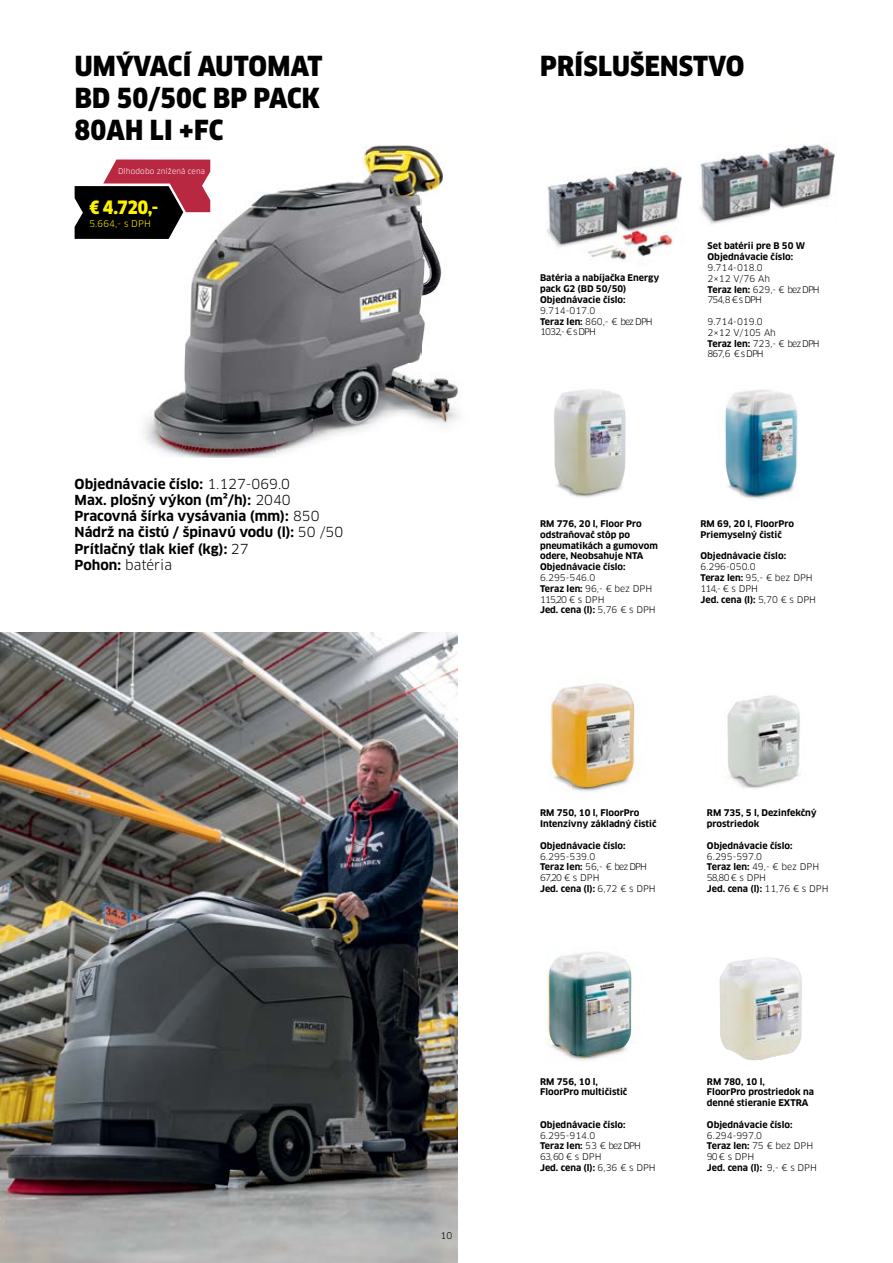
<style>
.page{position:relative;width:893px;height:1263px;background:#fff}
.page>*{position:absolute;margin:0;border:0;box-sizing:border-box;transform-origin:0 0}
.t1{font:900 27px/32.4px "Clan Pro Narr";letter-spacing:.01em;color:#000;text-align:justify}
.t2{font:900 18px "Clan Pro Narr";color:#fff200}
.t3{font:700 13.5px/16.2px "Clan Pro";color:#000}
.t4{font:700 9px/10.8px "Clan Pro";color:#000}
.t5{font:9px/10.8px "Clan Pro";letter-spacing:-.005em;color:#000}
.t6{font:9px/10.8px "Clan Pro";letter-spacing:-.1em;color:#000}
.t7{font:9px "Clan Pro";letter-spacing:.03em;color:#fff200}
.t8{font:7.5px "Clan Pro";letter-spacing:.015em;color:#fff}
.s1{font-weight:400}
.s2{font-weight:700}
</style>
<div class="page">
<img style="left:725px;top:389px;width:73px;height:111px">
<img style="left:726px;top:390px;width:71px;height:104px">
<img style="left:727px;top:712px;width:73px;height:77px">
<img style="left:728px;top:695px;width:71px;height:90px">
<img style="left:569px;top:412px;width:57px;height:86px">
<img style="left:554px;top:389px;width:71px;height:105px">
<img style="left:550px;top:702px;width:86px;height:90px">
<img style="left:552px;top:683px;width:82px;height:104px">
<img style="left:547px;top:951px;width:86px;height:110px">
<img style="left:549px;top:952px;width:82px;height:104px">
<img style="left:0;top:632px;width:457px;height:631px">
<img style="left:546px;top:167px;width:136px;height:93px">
<img style="left:549px;top:168px;width:132px;height:76px">
<img style="left:699px;top:144px;width:138px;height:80px">
<img style="left:702px;top:145px;width:132px;height:75px">
<img style="left:719px;top:957px;width:83px;height:103px">
<img style="left:132px;top:145px;width:328px;height:313px">
<img style="left:154px;top:146px;width:238px;height:301px">
<svg style="left:75px;top:160px;width:135px;height:79px"></svg>
<svg style="left:736px;top:205px;width:99px;height:19px"></svg>
<h1 class="t1" style="left:75px;top:50px;width:250px">UMÝVACÍ AUTOMAT BD 50/50C BP PACK 80AH LI +FC</h1>
<p class="t8" style="left:118px;top:167px;width:88px">Dlhodobo znížená cena</p>
<h2 class="t2" style="left:90px;top:197px;width:70px">€ 4.720,-</h2>
<p class="t7" style="left:90px;top:219px;width:63px">5.664,- s DPH</p>
<h3 class="t3" style="left:75px;top:476px;width:270px">Objednávacie číslo: <span class="s1">1.127-069.0<br></span>Max. plošný výkon (m²/h): <span class="s1">2040<br></span>Pracovná šírka vysávania (mm): <span class="s1">850<br></span>Nádrž na čistú / špinavú vodu (l): <span class="s1">50 /50<br></span>Prítlačný tlak kief (kg): <span class="s1">27<br></span>Pohon: <span class="s1">batéria</span></h3>
<p class="t5" style="left:441px;top:1230px;width:13px">10</p>
<h1 class="t1" style="left:540px;top:50px;width:206px">PRÍSLUŠENSTVO</h1>
<p class="t4" style="left:540px;top:273px;width:121px">Batéria a nabíjačka Energy pack G2 (BD 50/50)<br>Objednávacie číslo:</p>
<p class="t6" style="left:540px;top:305px;width:114px">9.714-017.0<br><span class="s2">Teraz len:</span> 860,- € bez DPH<br>1032,- € s DPH</p>
<p class="t4" style="left:708px;top:241px;width:99px">Set batérii pre B 50 W<br>Objednávacie číslo:</p>
<p class="t6" style="left:708px;top:262px;width:114px">9.714-018.0<br>2×12 V/76 Ah<br><span class="s2">Teraz len:</span> 629,- € bez DPH<br>754,8 € s DPH</p>
<p class="t6" style="left:708px;top:316px;width:114px">9.714-019.0<br>2×12 V/105 Ah<br><span class="s2">Teraz len:</span> 723,- € bez DPH<br>867,6 € s DPH</p>
<p class="t4" style="left:540px;top:518px;width:119px">RM 776, 20 l, Floor Pro odstraňovač stôp po pneumatikách a gumovom odere, Neobsahuje NTA<br>Objednávacie číslo:</p>
<p class="t5" style="left:540px;top:572px;width:117px">6.295-546.0<br><span class="s2">Teraz len:</span> 96,- € bez DPH<br>115,20 € s DPH<br><span class="s2">Jed. cena (l):</span> 5,76 € s DPH</p>
<p class="t4" style="left:700px;top:518px;width:95px">RM 69, 20 l, FloorPro<br>Priemyselný čistič</p>
<p class="t4" style="left:700px;top:551px;width:87px">Objednávacie číslo:</p>
<p class="t5" style="left:700px;top:561px;width:117px">6.296-050.0<br><span class="s2">Teraz len:</span> 95,- € bez DPH<br>114,- € s DPH<br><span class="s2">Jed. cena (l):</span> 5,70 € s DPH</p>
<p class="t4" style="left:540px;top:808px;width:118px">RM 750, 10 l, FloorPro<br>Intenzívny základný čistič</p>
<p class="t4" style="left:540px;top:840px;width:87px">Objednávacie číslo:</p>
<p class="t6" style="left:540px;top:851px;width:117px">6.295-539.0<br><span class="s2">Teraz len:</span> 56,- € bez DPH<br>67,20 € s DPH<br><span class="s2">Jed. cena (l):</span> 6,72 € s DPH</p>
<p class="t4" style="left:707px;top:808px;width:111px">RM 735, 5 l, Dezinfekčný prostriedok</p>
<p class="t4" style="left:707px;top:840px;width:87px">Objednávacie číslo:</p>
<p class="t5" style="left:707px;top:851px;width:123px">6.295-597.0<br><span class="s2">Teraz len:</span> 49,- € bez DPH<br>58,80 € s DPH<br><span class="s2">Jed. cena (l):</span> 11,76 € s DPH</p>
<p class="t4" style="left:540px;top:1076px;width:89px">RM 756, 10 l,<br>FloorPro multičistič</p>
<p class="t4" style="left:540px;top:1119px;width:87px">Objednávacie číslo:</p>
<p class="t5" style="left:540px;top:1130px;width:117px">6.295-914.0<br><span class="s2">Teraz len:</span> 53 € bez DPH<br>63, 60 € s DPH<br><span class="s2">Jed. cena (l):</span> 6,36 € s DPH</p>
<p class="t4" style="left:707px;top:1076px;width:108px">RM 780, 10 l,<br>FloorPro prostriedok na denné stieranie EXTRA</p>
<p class="t4" style="left:707px;top:1119px;width:87px">Objednávacie číslo:</p>
<p class="t5" style="left:707px;top:1130px;width:112px">6.294-997.0<br><span class="s2">Teraz len:</span> 75 € bez DPH<br>90 € s DPH<br><span class="s2">Jed. cena (l):</span> 9,- € s DPH</p>
</div>
